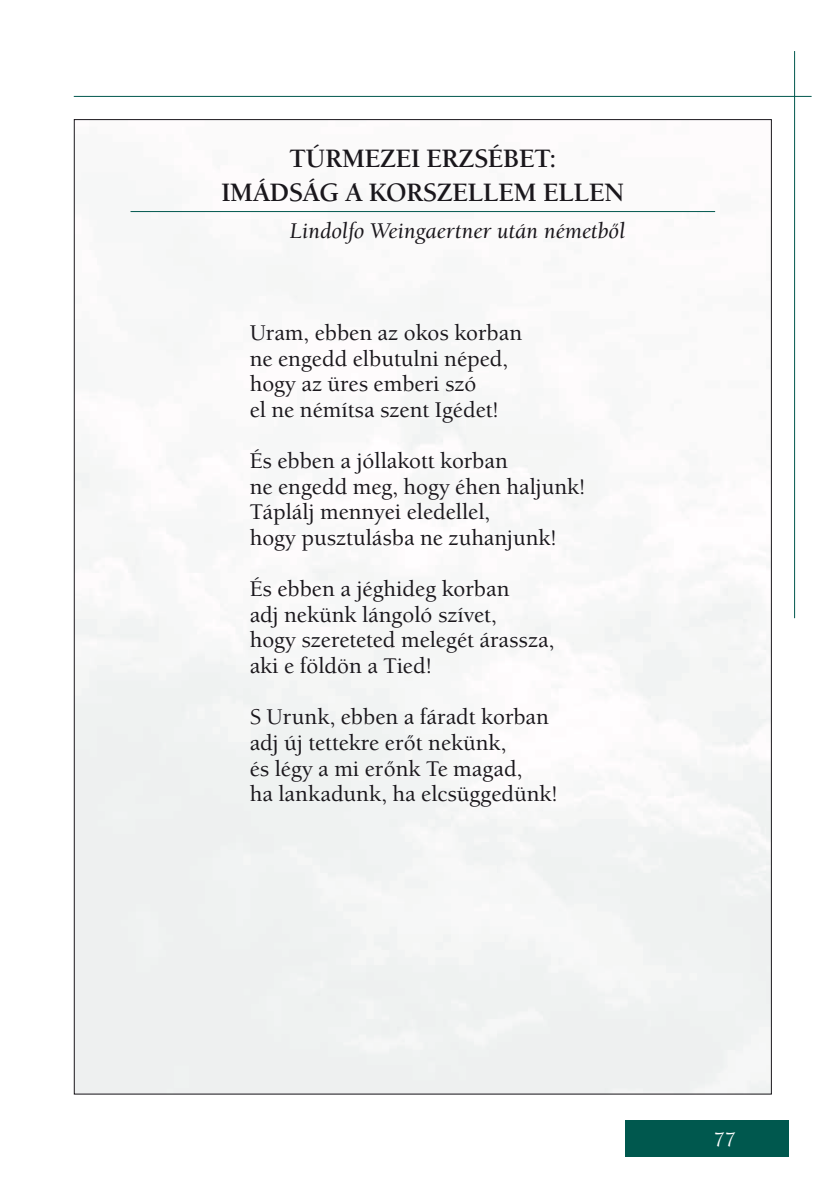
<style>
.page{position:relative;width:840px;height:1191px;background:#fff}
.page>*{position:absolute;margin:0;border:0;box-sizing:border-box;transform-origin:0 0}
.t1{font:700 26px/34px "Berkeley Old Sty Itc TEE";color:#1a171c;text-align:center}
.t2{font:500 22px/25.6px "Berkeley Old Sty Itc TEE";color:#1a171c}
.t3{font:italic 500 22px "Berkeley Old Sty Itc TEE";color:#1a171c}
.t4{font:500 20px "Berkeley Old Sty Itc TEE";color:#fff}
</style>
<div class="page">
<div style="left:76px;top:211px;width:693px;height:881px;background:#f6f7f7"></div>
<div style="left:624px;top:1120px;width:164px;height:37px;background:#00584e"></div>
<hr style="left:74px;top:96px;width:737px;height:1px;background:#00584e">
<hr style="left:793px;top:51px;width:1px;height:567px;background:#00584e">
<hr style="left:130px;top:211px;width:584px;height:1px;background:#00584e">
<p class="t1" style="left:221px;top:141px;width:404px">TÚRMEZEI ERZSÉBET:<br>IMÁDSÁG A KORSZELLEM ELLEN</p>
<p class="t3" style="left:289px;top:217px;width:337px">Lindolfo Weingaertner után németből</p>
<p class="t2" style="left:249px;top:320px;width:274px">Uram, ebben az okos korban ne engedd elbutulni néped, hogy az üres emberi szó<br>el ne némítsa szent Igédet!</p>
<p class="t2" style="left:249px;top:448px;width:337px">És ebben a jóllakott korban<br>ne engedd meg, hogy éhen haljunk!<br>Táplálj mennyei eledellel,<br>hogy pusztulásba ne zuhanjunk!</p>
<p class="t2" style="left:249px;top:576px;width:306px">És ebben a jéghideg korban<br>adj nekünk lángoló szívet,<br>hogy szereteted melegét árassza, aki e földön a Tied!</p>
<p class="t2" style="left:249px;top:704px;width:309px">S Urunk, ebben a fáradt korban adj új tettekre erőt nekünk,<br>és légy a mi erőnk Te magad,<br>ha lankadunk, ha elcsüggedünk!</p>
<p class="t4" style="left:713px;top:1128px;width:23px">77</p>
</div>
